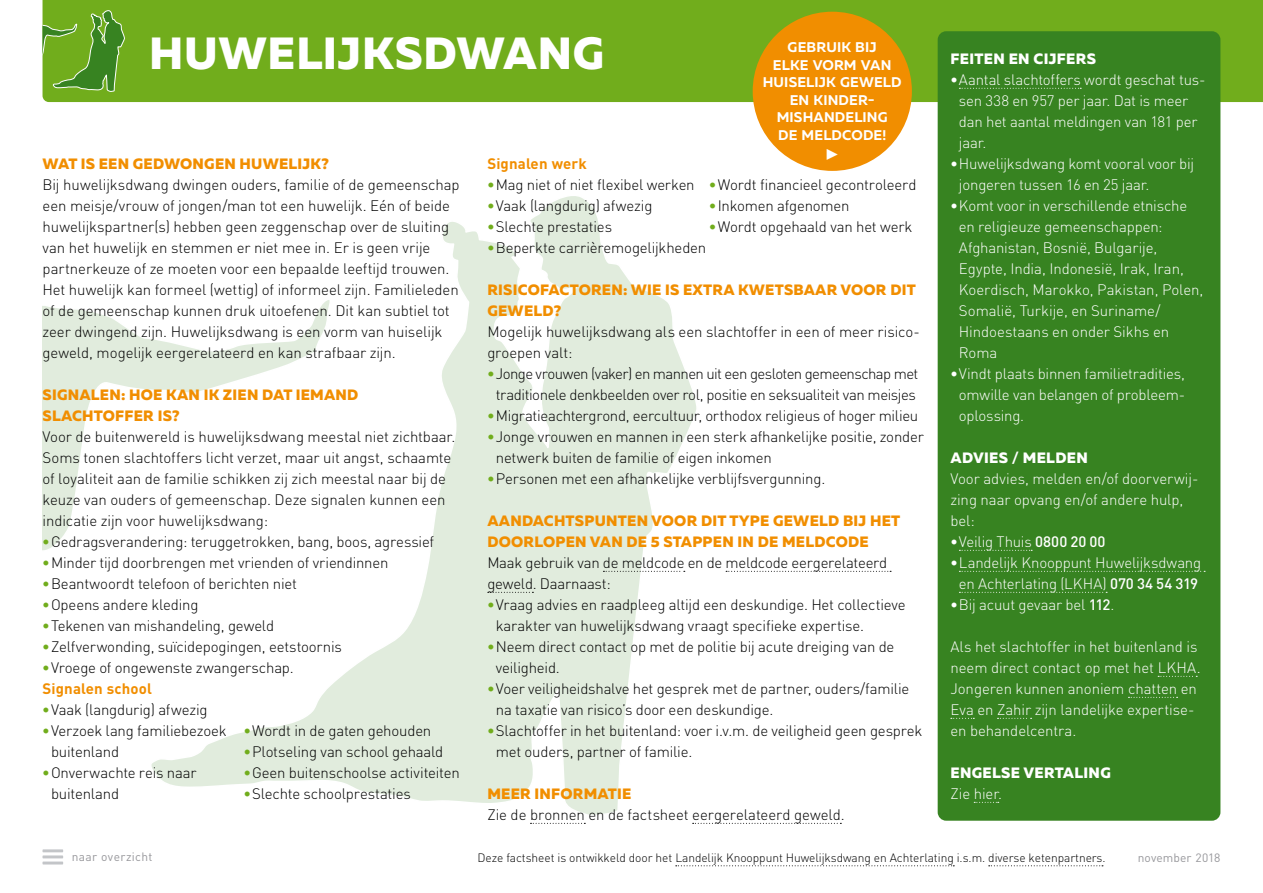
<style>
.page{position:relative;width:1263px;height:893px;background:#fff}
.page>*{position:absolute;margin:0;border:0;box-sizing:border-box;transform-origin:0 0}
.kop{font:800 45px "Muller";letter-spacing:.015em;color:#fff}
.brood{font:300 15px/21px "DIN";letter-spacing:-.01em;color:#000}
.kader_brood{font:300 15px/21px "DIN";letter-spacing:-.01em;color:#fff}
.tussenkop_1{font:800 15px/21px "Muller";letter-spacing:.015em;color:#f18e00}
.brood-2{font:300 15px/21px "DIN";letter-spacing:-.035em;color:#000;text-align:center}
.brood_krap{font:300 15px/21px "DIN";letter-spacing:-.02em;color:#000}
.kader_kop{font:800 15px "Muller";letter-spacing:.02em;color:#fff}
.tussenkop_2{font:700 15px "DIN";letter-spacing:.01em;color:#f18e00}
.categorie{font:700 14.1px/17.5px "Muller";letter-spacing:.01em;color:#fff;text-align:center}
.ontwikkeld{font:300 12px "DIN";letter-spacing:-.005em;color:#000}
.t1{font:12px "DIN";letter-spacing:.025em;color:#98989c}
.t2{font:12px "DIN";letter-spacing:.005em;color:#98989c}
.s1{font-weight:900;color:#71ad1c}
.s2{font-weight:700}
.s3{font-weight:500}
</style>
<div class="page">
<div style="left:43px;top:0;width:1220px;height:102px;background:#71ad1c"></div>
<svg style="left:43px;top:10px;width:82px;height:86px;background:#67a42c"></svg>
<svg style="left:43px;top:306px;width:106px;height:244px"></svg>
<svg style="left:149px;top:196px;width:548px;height:619px"></svg>
<div style="left:938px;top:31px;width:282px;height:790px;background:#378321;border-radius:9px"></div>
<svg style="left:959px;top:88px;width:122px;height:1px"></svg>
<svg style="left:959px;top:550px;width:73px;height:1px"></svg>
<svg style="left:959px;top:571px;width:246px;height:1px"></svg>
<svg style="left:959px;top:592px;width:148px;height:1px"></svg>
<svg style="left:1158px;top:676px;width:39px;height:1px"></svg>
<svg style="left:1128px;top:697px;width:49px;height:1px"></svg>
<svg style="left:951px;top:718px;width:23px;height:1px"></svg>
<svg style="left:997px;top:718px;width:35px;height:1px"></svg>
<svg style="left:974px;top:802px;width:25px;height:1px"></svg>
<div style="left:753px;top:12px;width:159px;height:159px;background:#f18e00;border-radius:50%"></div>
<hr style="left:43px;top:849px;width:20px;height:3px;background:#c3c5c8">
<hr style="left:43px;top:855px;width:20px;height:3px;background:#c3c5c8">
<hr style="left:43px;top:861px;width:20px;height:3px;background:#c3c5c8">
<svg style="left:603px;top:571px;width:82px;height:1px"></svg>
<svg style="left:726px;top:571px;width:165px;height:1px"></svg>
<svg style="left:488px;top:592px;width:45px;height:1px"></svg>
<svg style="left:530px;top:823px;width:55px;height:1px"></svg>
<svg style="left:693px;top:823px;width:148px;height:1px"></svg>
<svg style="left:676px;top:865px;width:278px;height:1px"></svg>
<svg style="left:989px;top:865px;width:114px;height:1px"></svg>
<p class="kop" style="left:149px;top:24px;width:457px">HUWELIJKSDWANG</p>
<p class="categorie" style="left:763px;top:38px;width:140px">GEBRUIK BIJ<br>ELKE VORM VAN<br>HUISELIJK GEWELD<br>EN KINDER-<br>MISHANDELING<br>DE MELDCODE!</p>
<p class="tussenkop_1" style="left:43px;top:153px;width:288px">WAT IS EEN GEDWONGEN HUWELIJK?</p>
<p class="brood" style="left:43px;top:173px;width:419px">Bij huwelijksdwang dwingen ouders, familie of de gemeenschap een meisje/vrouw of jongen/man tot een huwelijk. Eén of beide huwelijkspartner(s) hebben geen zeggenschap over de sluiting van het huwelijk en stemmen er niet mee in. Er is geen vrije partnerkeuze of ze moeten voor een bepaalde leeftijd trouwen.<br>Het huwelijk kan formeel (wettig) of informeel zijn. Familieleden of de gemeenschap kunnen druk uitoefenen. Dit kan subtiel tot zeer dwingend zijn. Huwelijksdwang is een vorm van huiselijk geweld, mogelijk eergerelateerd en kan strafbaar zijn.</p>
<p class="tussenkop_1" style="left:43px;top:384px;width:317px">SIGNALEN: HOE KAN IK ZIEN DAT IEMAND<br>SLACHTOFFER IS?</p>
<p class="brood" style="left:43px;top:425px;width:414px">Voor de buitenwereld is huwelijksdwang meestal niet zichtbaar.<br>Soms tonen slachtoffers licht verzet, maar uit angst, schaamte of loyaliteit aan de familie schikken zij zich meestal naar bij de keuze van ouders of gemeenschap. Deze signalen kunnen een indicatie zijn voor huwelijksdwang:</p>
<p class="brood" style="left:43px;top:530px;width:393px"><span class="s1">•</span>Gedragsverandering: teruggetrokken, bang, boos, agressief</p>
<p class="brood" style="left:43px;top:551px;width:347px"><span class="s1">•</span>Minder tijd doorbrengen met vrienden of vriendinnen</p>
<p class="brood" style="left:43px;top:572px;width:256px"><span class="s1">•</span>Beantwoordt telefoon of berichten niet</p>
<p class="brood" style="left:43px;top:593px;width:157px"><span class="s1">•</span>Opeens andere kleding</p>
<p class="brood" style="left:43px;top:614px;width:233px"><span class="s1">•</span>Tekenen van mishandeling, geweld</p>
<p class="brood" style="left:43px;top:635px;width:301px"><span class="s1">•</span>Zelfverwonding, suïcidepogingen, eetstoornis</p>
<p class="brood" style="left:43px;top:656px;width:253px"><span class="s1">•</span>Vroege of ongewenste zwangerschap.</p>
<p class="tussenkop_2" style="left:43px;top:678px;width:111px">Signalen school</p>
<p class="brood" style="left:43px;top:698px;width:167px"><span class="s1">•</span>Vaak (langdurig) afwezig</p>
<p class="brood" style="left:51px;top:719px;width:177px;text-indent:-9px"><span class="s1">•</span>Verzoek lang familiebezoek buitenland</p>
<p class="brood" style="left:51px;top:761px;width:147px;text-indent:-9px"><span class="s1">•</span>Onverwachte reis naar buitenland</p>
<p class="brood" style="left:244px;top:719px;width:189px"><span class="s1">•</span>Wordt in de gaten gehouden</p>
<p class="brood" style="left:244px;top:740px;width:201px"><span class="s1">•</span>Plotseling van school gehaald</p>
<p class="brood" style="left:244px;top:761px;width:218px"><span class="s1">•</span>Geen buitenschoolse activiteiten</p>
<p class="brood" style="left:244px;top:782px;width:169px"><span class="s1">•</span>Slechte schoolprestaties</p>
<p class="tussenkop_2" style="left:487px;top:153px;width:101px">Signalen werk</p>
<p class="brood" style="left:487px;top:173px;width:209px"><span class="s1">•</span>Mag niet of niet flexibel werken</p>
<p class="brood" style="left:487px;top:194px;width:167px"><span class="s1">•</span>Vaak (langdurig) afwezig</p>
<p class="brood" style="left:487px;top:215px;width:126px"><span class="s1">•</span>Slechte prestaties</p>
<p class="brood" style="left:487px;top:236px;width:220px"><span class="s1">•</span>Beperkte carrièremogelijkheden</p>
<p class="brood" style="left:709px;top:173px;width:209px"><span class="s1">•</span>Wordt financieel gecontroleerd</p>
<p class="brood" style="left:709px;top:194px;width:142px"><span class="s1">•</span>Inkomen afgenomen</p>
<p class="brood" style="left:709px;top:215px;width:205px"><span class="s1">•</span>Wordt opgehaald van het werk</p>
<p class="tussenkop_1" style="left:487px;top:279px;width:430px">RISICOFACTOREN: WIE IS EXTRA KWETSBAAR VOOR DIT<br>GEWELD?</p>
<p class="brood" style="left:487px;top:320px;width:434px">Mogelijk huwelijksdwang als een slachtoffer in een of meer risico&shy;groepen valt:</p>
<p class="brood-2" style="left:487px;top:362px;width:432px"><span class="s1">•</span>Jonge vrouwen (vaker) en mannen uit een gesloten gemeenschap met traditionele denkbeelden over rol, positie en seksualiteit van meisjes</p>
<p class="brood" style="left:487px;top:404px;width:432px"><span class="s1">•</span>Migratieachtergrond, eercultuur, orthodox religieus of hoger milieu</p>
<p class="brood" style="left:496px;top:425px;width:429px;text-indent:-9px"><span class="s1">•</span>Jonge vrouwen en mannen in een sterk afhankelijke positie, zonder netwerk buiten de familie of eigen inkomen</p>
<p class="brood" style="left:487px;top:467px;width:339px"><span class="s1">•</span>Personen met een afhankelijke verblijfsvergunning.</p>
<p class="tussenkop_1" style="left:487px;top:510px;width:414px">AANDACHTSPUNTEN VOOR DIT TYPE GEWELD BIJ HET<br>DOORLOPEN VAN DE 5 STAPPEN IN DE MELDCODE</p>
<p class="brood_krap" style="left:487px;top:551px;width:402px">Maak gebruik van de meldcode en de meldcode eergerelateerd geweld. Daarnaast:</p>
<p class="brood" style="left:496px;top:593px;width:411px;text-indent:-9px"><span class="s1">•</span>Vraag advies en raadpleeg altijd een deskundige. Het collectieve karakter van huwelijksdwang vraagt specifieke expertise.</p>
<p class="brood" style="left:496px;top:635px;width:400px;text-indent:-9px"><span class="s1">•</span>Neem direct contact op met de politie bij acute dreiging van de veiligheid.</p>
<p class="brood" style="left:496px;top:677px;width:415px;text-indent:-9px"><span class="s1">•</span>Voer veiligheidshalve het gesprek met de partner, ouders/familie na taxatie van risico’s door een deskundige.</p>
<p class="brood" style="left:496px;top:719px;width:428px;text-indent:-9px"><span class="s1">•</span>Slachtoffer in het buitenland: voer i.v.m. de veiligheid geen gesprek met ouders, partner of familie.</p>
<p class="tussenkop_1" style="left:487px;top:783px;width:145px">MEER INFORMATIE</p>
<p class="brood" style="left:487px;top:803px;width:359px">Zie de bronnen en de factsheet eergerelateerd geweld.</p>
<p class="kader_kop" style="left:950px;top:49px;width:147px">FEITEN EN CIJFERS</p>
<p class="kader_brood" style="left:959px;top:68px;width:248px;text-indent:-9px"><span class="s2">•</span>Aantal slachtoffers wordt geschat tus&shy;sen 338 en 957 per jaar. Dat is meer dan het aantal meldingen van 181 per jaar.</p>
<p class="kader_brood" style="left:959px;top:152px;width:237px;text-indent:-9px"><span class="s2">•</span>Huwelijksdwang komt vooral voor bij jongeren tussen 16 en 25 jaar.</p>
<p class="kader_brood" style="left:959px;top:194px;width:246px;text-indent:-9px"><span class="s2">•</span>Komt voor in verschillende etnische en religieuze gemeenschappen:<br>Afghanistan, Bosnië, Bulgarije,<br>Egypte, India, Indonesië, Irak, Iran,<br>Koerdisch, Marokko, Pakistan, Polen,<br>Somalië, Turkije, en Suriname/<br>Hindoestaans en onder Sikhs en<br>Roma</p>
<p class="kader_brood" style="left:959px;top:362px;width:228px;text-align:justify;text-indent:-9px"><span class="s2">•</span>Vindt plaats binnen familietradities, omwille van belangen of probleem&shy;oplossing.</p>
<p class="kader_kop" style="left:950px;top:448px;width:139px">ADVIES / MELDEN</p>
<p class="kader_brood" style="left:950px;top:467px;width:249px">Voor advies, melden en/of doorverwij&shy;zing naar opvang en/of andere hulp, bel:</p>
<p class="kader_brood" style="left:950px;top:530px;width:157px"><span class="s2">•</span>Veilig Thuis <span class="s3">0800 20 00</span></p>
<p class="kader_brood" style="left:950px;top:551px;width:252px;text-align:center"><span class="s2">•</span>Landelijk Knooppunt Huwelijksdwang en Achterlating (LKHA) <span class="s3">070 34 54 319</span></p>
<p class="kader_brood" style="left:950px;top:593px;width:165px"><span class="s2">•</span>Bij acuut gevaar bel <span class="s3">112</span>.</p>
<p class="kader_brood" style="left:950px;top:635px;width:252px">Als het slachtoffer in het buitenland is neem direct contact op met het LKHA.</p>
<p class="kader_brood" style="left:950px;top:677px;width:248px">Jongeren kunnen anoniem chatten en<br>Eva en Zahir zijn landelijke expertise&shy;en behandelcentra.</p>
<p class="kader_kop" style="left:950px;top:763px;width:162px">ENGELSE VERTALING</p>
<p class="kader_brood" style="left:950px;top:782px;width:53px">Zie hier.</p>
<p class="t1" style="left:72px;top:849px;width:82px">naar overzicht</p>
<p class="ontwikkeld" style="left:477px;top:850px;width:630px">Deze factsheet is ontwikkeld door het Landelijk Knooppunt Huwelijksdwang en Achterlating i.s.m. diverse ketenpartners.</p>
<p class="t2" style="left:1138px;top:850px;width:84px">november 2018</p>
</div>
